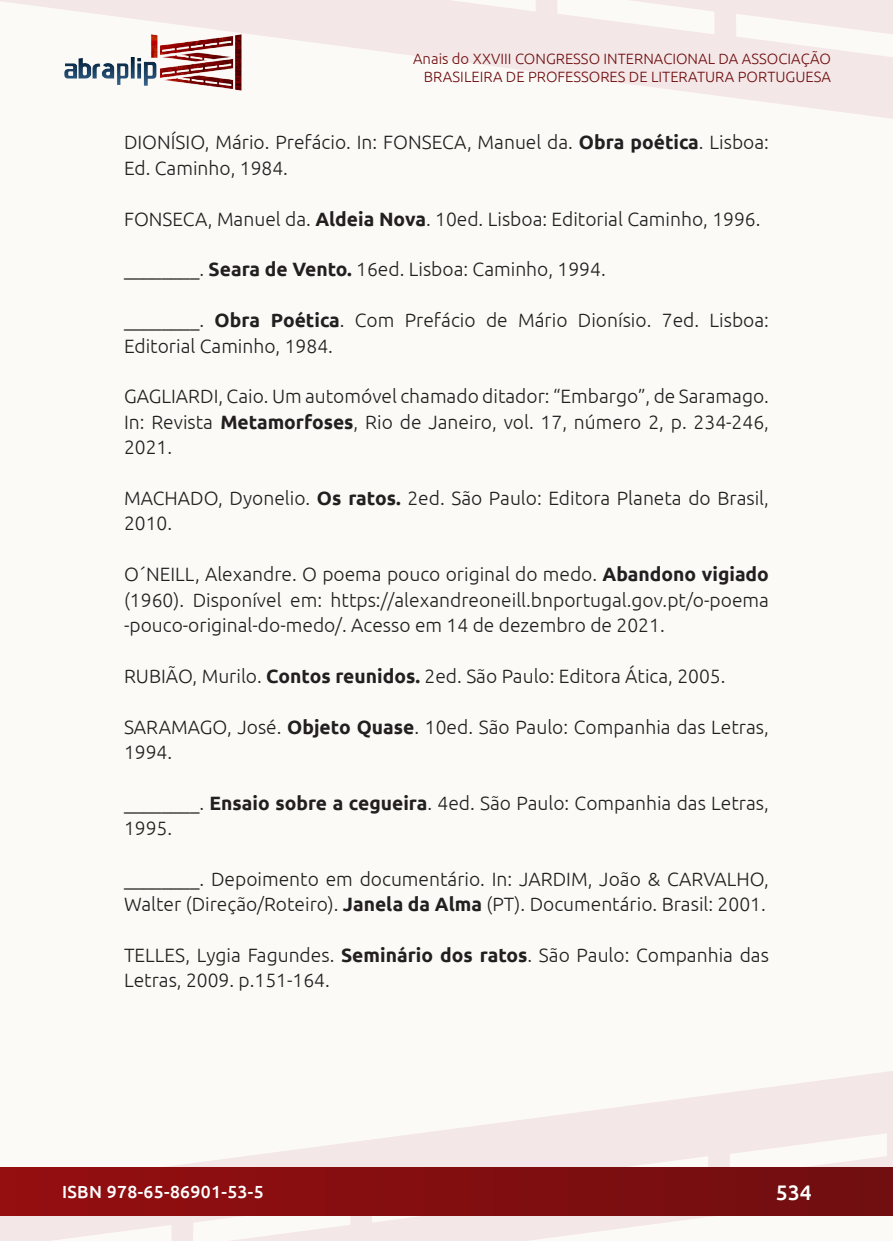
<style>
.page{position:relative;width:893px;height:1241px;background:#fff}
.page>*{position:absolute;margin:0;border:0;box-sizing:border-box;transform-origin:0 0}
.t1{font:500 21px "Ubuntu";color:#fff}
._10_REFERÊNCIAS{font:300 19.25px/25.4px "Ubuntu";color:#231f20}
.t2{font:500 17.5px "Ubuntu";letter-spacing:.02em;color:#fff}
.t3{font:300 14.88px/17.8px "Ubuntu";color:#700e10;text-align:right}
.s1{font-weight:700}
</style>
<div class="page">
<div style="left:0;top:0;width:893px;height:1240px;background:#fcfaf7"></div>
<svg style="left:0;top:1071px;width:893px;height:169px"></svg>
<svg style="left:0;top:0;width:893px;height:119px"></svg>
<div style="left:1px;top:1167px;width:891px;height:47px;background:linear-gradient(to right,#950e10,#700e10)"></div>
<img style="left:62px;top:31px;width:182px;height:62px">
<p class="t3" style="left:413px;top:49px;width:419px">Anais do XXVIII CONGRESSO INTERNACIONAL DA ASSOCIAÇÃO<br>BRASILEIRA DE PROFESSORES DE LITERATURA PORTUGUESA</p>
<p class="_10_REFERÊNCIAS" style="left:124px;top:129px;width:646px">DIONÍSIO, Mário. Prefácio. In: FONSECA, Manuel da. <span class="s1">Obra poética</span>. Lisboa:<br>Ed. Caminho, 1984.</p>
<p class="_10_REFERÊNCIAS" style="left:124px;top:205px;width:638px">FONSECA, Manuel da. <span class="s1">Aldeia Nova</span>. 10ed. Lisboa: Editorial Caminho, 1996.</p>
<p class="_10_REFERÊNCIAS" style="left:124px;top:256px;width:483px">________. <span class="s1">Seara de Vento.</span> 16ed. Lisboa: Caminho, 1994.</p>
<p class="_10_REFERÊNCIAS" style="left:124px;top:307px;width:646px">________. <span class="s1">Obra Poética</span>. Com Prefácio de Mário Dionísio. 7ed. Lisboa:<br>Editorial Caminho, 1984.</p>
<p class="_10_REFERÊNCIAS" style="left:124px;top:383px;width:646px;text-align:justify">GAGLIARDI, Caio. Um automóvel chamado ditador: “Embargo”, de Saramago.<br>In: Revista <span class="s1">Metamorfoses</span>, Rio de Janeiro, vol. 17, número 2, p. 234-246, 2021.</p>
<p class="_10_REFERÊNCIAS" style="left:124px;top:485px;width:646px">MACHADO, Dyonelio. <span class="s1">Os ratos.</span> 2ed. São Paulo: Editora Planeta do Brasil,<br>2010.</p>
<p class="_10_REFERÊNCIAS" style="left:124px;top:561px;width:646px;text-align:justify">O´NEILL, Alexandre. O poema pouco original do medo. <span class="s1">Abandono vigiado </span>(1960). Disponível em: https://alexandreoneill.bnportugal.gov.pt/o-poema -pouco-original-do-medo/. Acesso em 14 de dezembro de 2021.</p>
<p class="_10_REFERÊNCIAS" style="left:124px;top:662px;width:603px">RUBIÃO, Murilo. <span class="s1">Contos reunidos.</span> 2ed. São Paulo: Editora Ática, 2005.</p>
<p class="_10_REFERÊNCIAS" style="left:124px;top:713px;width:646px">SARAMAGO, José. <span class="s1">Objeto Quase</span>. 10ed. São Paulo: Companhia das Letras,<br>1994.</p>
<p class="_10_REFERÊNCIAS" style="left:124px;top:789px;width:646px">________. <span class="s1">Ensaio sobre a cegueira</span>. 4ed. São Paulo: Companhia das Letras,<br>1995.</p>
<p class="_10_REFERÊNCIAS" style="left:124px;top:865px;width:646px">________. Depoimento em documentário. In: JARDIM, João &amp; CARVALHO,<br>Walter (Direção/Roteiro). <span class="s1">Janela da Alma</span> (PT). Documentário. Brasil: 2001.</p>
<p class="_10_REFERÊNCIAS" style="left:124px;top:941px;width:646px">TELLES, Lygia Fagundes. <span class="s1">Seminário dos ratos</span>. São Paulo: Companhia das<br>Letras, 2009. p.151-164.</p>
<p class="t2" style="left:62px;top:1180px;width:203px">ISBN 978-65-86901-53-5</p>
<p class="t1" style="left:776px;top:1178px;width:37px">534</p>
</div>
